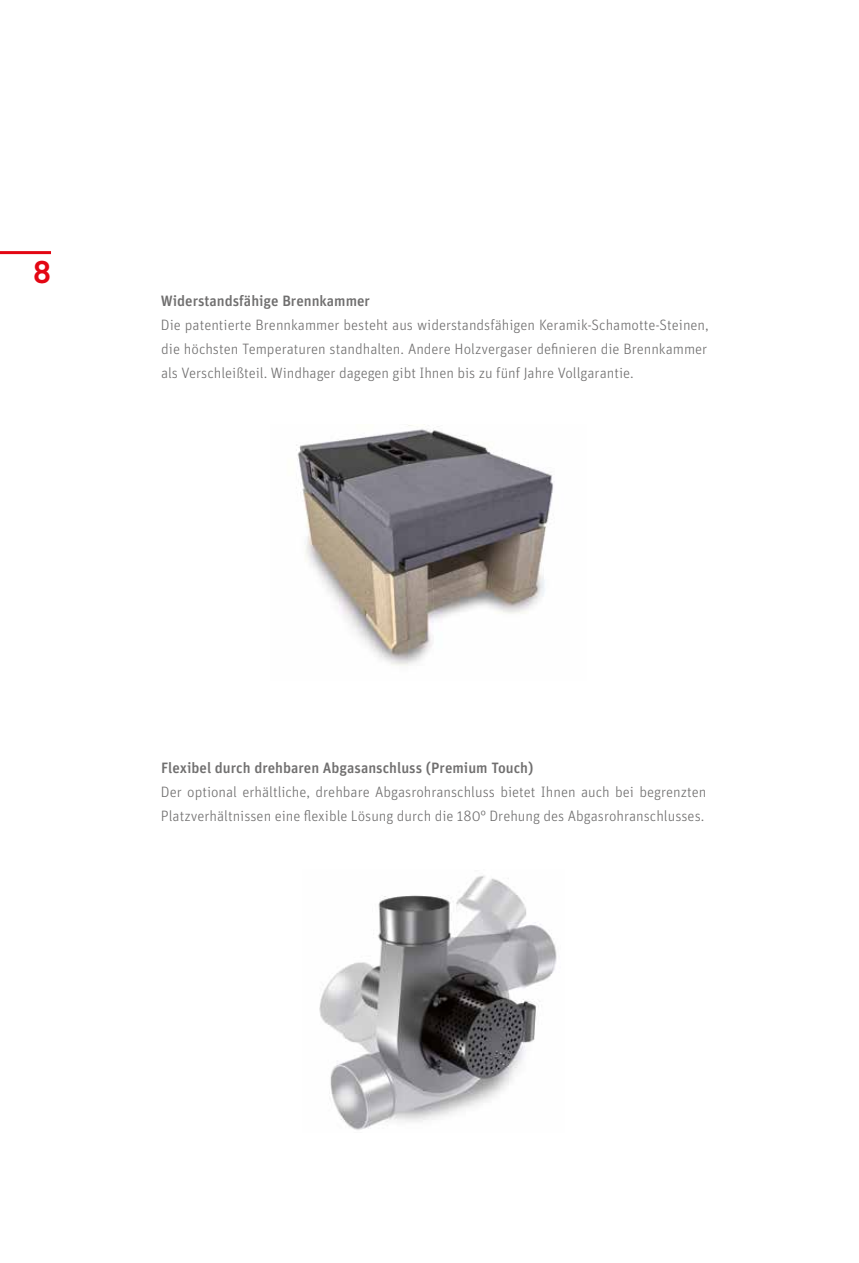
<style>
.page{position:relative;width:859px;height:1263px;background:#fff}
.page>*{position:absolute;margin:0;border:0;box-sizing:border-box;transform-origin:0 0}
.t1{font:700 31.5px "Akkurat Pro";color:#e30613}
.t2{font:300 15px/24px "Unit OT";color:#706f6f}
.t3{font:500 15px "Unit OT";color:#706f6f}
</style>
<div class="page">
<img style="left:296px;top:424px;width:257px;height:242px">
<img style="left:319px;top:875px;width:238px;height:255px">
<hr style="left:0;top:251px;width:51px;height:3px;background:#e30613">
<h1 class="t1" style="left:33px;top:253px;width:19px">8</h1>
<p class="t3" style="left:161px;top:291px;width:211px">Widerstandsfähige Brennkammer</p>
<p class="t2" style="left:161px;top:313px;width:549px;text-align:justify">Die patentierte Brennkammer besteht aus widerstandsfähigen Keramik-Schamotte-Steinen, die höchsten Temperaturen standhalten. Andere Holzvergaser definieren die Brennkammer als Verschleißteil. Windhager dagegen gibt Ihnen bis zu fünf Jahre Vollgarantie.</p>
<p class="t3" style="left:161px;top:759px;width:374px">Flexibel durch drehbaren Abgasanschluss (Premium Touch)</p>
<p class="t2" style="left:161px;top:780px;width:547px">Der optional erhältliche, drehbare Abgasrohranschluss bietet Ihnen auch bei begrenzten<br>Platzverhältnissen eine flexible Lösung durch die 180° Drehung des Abgasrohranschlusses.</p>
</div>
